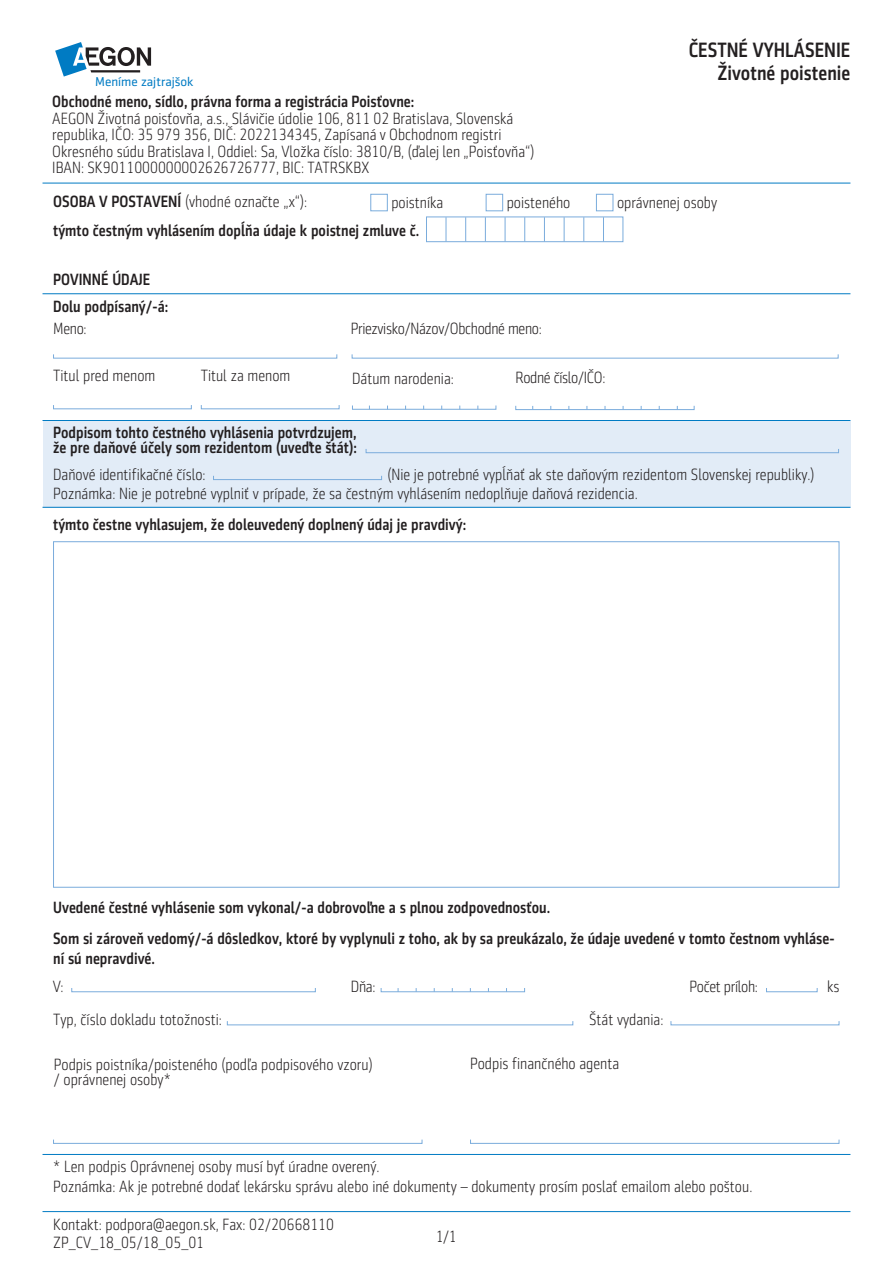
<style>
.page{position:relative;width:893px;height:1263px;background:#fff}
.page>*{position:absolute;margin:0;border:0;box-sizing:border-box;transform-origin:0 0}
.t1{font:500 21px/22.5px "Sentico Sans DT Cond";color:#231f20;text-align:right}
.t2{font:300 16.5px/16.5px "Sentico Sans DT Cond";color:#231f20}
.t3{font:500 16.5px/30.3px "Sentico Sans DT Cond";color:#231f20}
.t4{font:300 16.5px "Sentico Sans DT Cond";letter-spacing:-.02em;color:#231f20}
.t5{font:13.05px "Sentico Sans DT";color:#007bc3}
.s1{font-weight:500}
</style>
<div class="page">
<div style="left:43px;top:421px;width:807px;height:87px;background:#e2ecf7"></div>
<hr style="left:43px;top:1154px;width:807px;height:1px;background:#007bc3">
<svg style="left:55px;top:42px;width:96px;height:35px"></svg>
<hr style="left:43px;top:183px;width:807px;height:1px;background:#007bc3">
<div style="left:426px;top:217px;width:197px;height:25px;border:1px solid #7aacdc"></div>
<svg style="left:446px;top:217px;width:1px;height:24px"></svg>
<svg style="left:465px;top:217px;width:1px;height:24px"></svg>
<svg style="left:485px;top:217px;width:1px;height:24px"></svg>
<svg style="left:505px;top:217px;width:1px;height:24px"></svg>
<svg style="left:524px;top:217px;width:1px;height:24px"></svg>
<svg style="left:544px;top:217px;width:1px;height:24px"></svg>
<svg style="left:564px;top:217px;width:1px;height:24px"></svg>
<svg style="left:583px;top:217px;width:1px;height:24px"></svg>
<svg style="left:603px;top:217px;width:1px;height:24px"></svg>
<hr style="left:43px;top:1211px;width:807px;height:1px;background:#007bc3">
<div style="left:370px;top:194px;width:18px;height:17px;border:1px solid #7aacdc"></div>
<div style="left:486px;top:194px;width:17px;height:17px;border:1px solid #7aacdc"></div>
<div style="left:596px;top:194px;width:17px;height:17px;border:1px solid #7aacdc"></div>
<hr style="left:43px;top:293px;width:807px;height:1px;background:#007bc3">
<hr style="left:43px;top:420px;width:807px;height:1px;background:#007bc3">
<hr style="left:43px;top:507px;width:807px;height:1px;background:#007bc3">
<div style="left:515px;top:405px;width:179px;height:5px;border:1px solid #7aacdc"></div>
<div style="left:53px;top:405px;width:139px;height:4px;border:1px solid #7aacdc"></div>
<div style="left:201px;top:405px;width:138px;height:4px;border:1px solid #7aacdc"></div>
<div style="left:352px;top:405px;width:144px;height:5px;border:1px solid #7aacdc"></div>
<div style="left:213px;top:475px;width:169px;height:5px;border:1px solid #7aacdc"></div>
<div style="left:366px;top:449px;width:473px;height:4px;border:1px solid #7aacdc"></div>
<div style="left:671px;top:1021px;width:168px;height:4px;border:1px solid #7aacdc"></div>
<div style="left:227px;top:1021px;width:346px;height:4px;border:1px solid #7aacdc"></div>
<div style="left:766px;top:987px;width:51px;height:5px;border:1px solid #7aacdc"></div>
<div style="left:381px;top:987px;width:144px;height:5px;border:1px solid #7aacdc"></div>
<div style="left:71px;top:987px;width:245px;height:5px;border:1px solid #7aacdc"></div>
<div style="left:53px;top:1139px;width:369px;height:5px;border:1px solid #7aacdc"></div>
<div style="left:470px;top:1139px;width:369px;height:5px;border:1px solid #7aacdc"></div>
<p class="t5" style="left:95px;top:74px;width:100px">Meníme zajtrajšok</p>
<p class="t1" style="left:689px;top:41px;width:163px">ČESTNÉ VYHLÁSENIE<br>Životné poistenie</p>
<p class="t3" style="left:52px;top:88px;width:364px">Obchodné meno, sídlo, právna forma a registrácia Poisťovne:</p>
<p class="t2" style="left:52px;top:111px;width:484px">AEGON Životná poisťovňa, a.s., Slávičie údolie 106, 811 02 Bratislava, Slovenská republika, IČO: 35 979 356, DIČ: 2022134345, Zapísaná v Obchodnom registri Okresného súdu Bratislava I, Oddiel: Sa, Vložka číslo: 3810/B, (ďalej len „Poisťovňa“)<br>IBAN: SK9011000000002626726777, BIC: TATRSKBX</p>
<p class="t2" style="left:53px;top:194px;width:255px"><span class="s1">OSOBA V POSTAVENÍ</span> (vhodné označte „x“):</p>
<p class="t2" style="left:391px;top:196px;width:54px">poistníka</p>
<p class="t2" style="left:507px;top:196px;width:65px">poisteného</p>
<p class="t2" style="left:617px;top:196px;width:102px">oprávnenej osoby</p>
<p class="t3" style="left:53px;top:216px;width:368px">týmto čestným vyhlásením dopĺňa údaje k poistnej zmluve č.</p>
<p class="t3" style="left:53px;top:265px;width:99px">POVINNÉ ÚDAJE</p>
<p class="t2" style="left:53px;top:322px;width:35px">Meno:</p>
<p class="t4" style="left:351px;top:322px;width:192px">Priezvisko/Názov/Obchodné meno:</p>
<p class="t3" style="left:53px;top:293px;width:117px">Dolu podpísaný/-á:</p>
<p class="t2" style="left:53px;top:368px;width:104px">Titul pred menom</p>
<p class="t2" style="left:201px;top:368px;width:91px">Titul za menom</p>
<p class="t2" style="left:352px;top:371px;width:103px">Dátum narodenia:</p>
<p class="t3" style="left:53px;top:426px;width:305px;line-height:15px">Podpisom tohto čestného vyhlásenia potvrdzujem, že pre daňové účely som rezidentom (uveďte štát):</p>
<p class="t4" style="left:515px;top:371px;width:92px">Rodné číslo/IČO:</p>
<p class="t2" style="left:53px;top:467px;width:154px">Daňové identifikačné číslo:</p>
<p class="t2" style="left:387px;top:467px;width:429px">(Nie je potrebné vypĺňať ak ste daňovým rezidentom Slovenskej republiky.)</p>
<p class="t2" style="left:53px;top:487px;width:586px">Poznámka: Nie je potrebné vyplniť v prípade, že sa čestným vyhlásením nedoplňuje daňová rezidencia.</p>
<p class="t3" style="left:53px;top:511px;width:415px">týmto čestne vyhlasujem, že doleuvedený doplnený údaj je pravdivý:</p>
<p class="t3" style="left:53px;top:894px;width:783px">Uvedené čestné vyhlásenie som vykonal/-a dobrovoľne a s plnou zodpovednosťou.<br>Som si zároveň vedomý/-á dôsledkov, ktoré by vyplynuli z toho, ak by sa preukázalo, že údaje uvedené v tomto čestnom vyhláse-</p>
<p class="t3" style="left:53px;top:944px;width:103px">ní sú nepravdivé.</p>
<p class="t2" style="left:53px;top:979px;width:12px">V:</p>
<p class="t2" style="left:351px;top:979px;width:26px">Dňa:</p>
<p class="t2" style="left:53px;top:1012px;width:170px">Typ, číslo dokladu totožnosti:</p>
<p class="t2" style="left:589px;top:1012px;width:76px">Štát vydania:</p>
<p class="t2" style="left:54px;top:1058px;width:320px;line-height:15px">Podpis poistníka/poisteného (podľa podpisového vzoru) / oprávnenej osoby*</p>
<p class="t2" style="left:470px;top:1056px;width:151px">Podpis finančného agenta</p>
<p class="t4" style="left:690px;top:980px;width:70px">Počet príloh:</p>
<p class="t2" style="left:827px;top:979px;width:14px">ks</p>
<p class="t2" style="left:53px;top:1157px;width:701px;line-height:19.8px">* Len podpis Oprávnenej osoby musí byť úradne overený.<br>Poznámka: Ak je potrebné dodať lekársku správu alebo iné dokumenty – dokumenty prosím poslať emailom alebo poštou.</p>
<p class="t2" style="left:53px;top:1217px;width:282px">Kontakt: podpora@aegon.sk, Fax: 02/20668110</p>
<p class="t2" style="left:436px;top:1229px;width:23px">1/1</p>
<p class="t2" style="left:53px;top:1235px;width:152px">ZP_CV_18_05/18_05_01</p>
</div>
